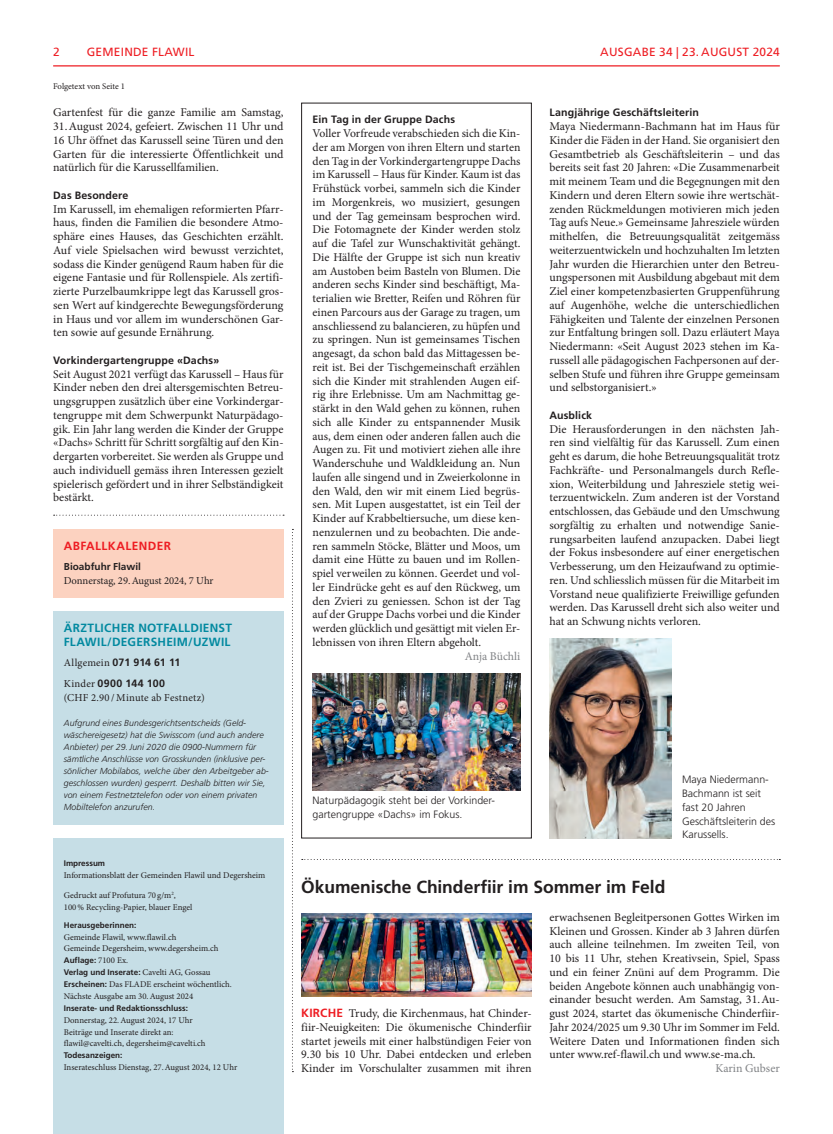
<style>
.page{position:relative;width:833px;height:1134px;background:#fff}
.page>*{position:absolute;margin:0;border:0;box-sizing:border-box;transform-origin:0 0}
.t1{font:700 17.5px "Frutiger LT Std";letter-spacing:-.005em;color:#231f20}
.t2{font:11.88px/13.8px "Minion Pro";color:#231f20;text-align:justify}
.t3{font:700 11.88px/13.8px "Frutiger LT Std";letter-spacing:.025em;color:#0289a0}
.t4{font:11.88px "Frutiger LT Std";letter-spacing:.02em;color:#ee1d23}
.t5{font:11.88px "Minion Pro";color:#808285}
.t6{font:700 11.88px "Frutiger LT Std";letter-spacing:.035em;color:#ee1d23}
.t7{font:300 10.62px/13.8px "Frutiger LT Std";color:#231f20}
.t8{font:700 10.62px/20.6px "Frutiger LT Std";letter-spacing:.01em;color:#231f20}
.t9{font:10.62px "Minion Pro";color:#231f20}
.t10{font:10.62px "Minion Pro";letter-spacing:.02em;color:#231f20}
.t11{font:700 10px "Frutiger LT Std";color:#231f20}
.t12{font:8.75px/11.9px "Minion Pro";color:#231f20}
.t13{font:italic 300 8.75px/11.9px "Frutiger LT Std";letter-spacing:.005em;color:#231f20}
.t14{font:700 8.12px/11.9px "Frutiger LT Std";color:#231f20}
.s1{font-family:"Minion Pro";font-weight:400}
.s2{font-family:"Minion Pro";font-weight:400;font-size:8.75px}
.s3{font-family:"Frutiger LT Std";font-weight:700;font-size:8.12px}
.s4{font-family:"Frutiger LT Std";font-weight:700;color:#ee1d23}
</style>
<div class="page">
<hr style="left:53px;top:65px;width:727px;height:1px;background:#ee1d23">
<svg style="left:292px;top:529px;width:1px;height:543px"></svg>
<svg style="left:302px;top:859px;width:478px;height:1px"></svg>
<svg style="left:54px;top:515px;width:230px;height:1px"></svg>
<div style="left:53px;top:838px;width:230px;height:296px;background:#c6dee6"></div>
<div style="left:53px;top:611px;width:230px;height:213px;background:#c6dee6"></div>
<div style="left:53px;top:529px;width:230px;height:69px;background:#fcd2c0"></div>
<div style="left:301px;top:103px;width:230px;height:735px;border:1px solid #231f20"></div>
<img style="left:312px;top:673px;width:208px;height:117px">
<img style="left:549px;top:639px;width:122px;height:199px">
<img style="left:301px;top:914px;width:230px;height:82px">
<p class="t4" style="left:53px;top:45px;width:8px">2</p>
<p class="t4" style="left:87px;top:45px;width:109px">GEMEINDE FLAWIL</p>
<p class="t4" style="left:600px;top:45px;width:18px">AUSGABE</p>
<p class="t4" style="left:659px;top:45px;width:60px">34 | 23. AUGUST</p>
<p class="t4" style="left:752px;top:45px;width:29px">2024</p>
<p class="t12" style="left:53px;top:80px;width:73px">Folgetext von Seite 1</p>
<p class="t2" style="left:53px;top:106px;width:232px">Gartenfest für die ganze Familie am Samstag, 31.August 2024, gefeiert. Zwischen 11 Uhr und 16 Uhr öffnet das Karussell seine Türen und den Garten für die interessierte Öffentlichkeit und natürlich für die Karussellfamilien.</p>
<p class="t8" style="left:53px;top:185px;width:77px">Das Besondere</p>
<p class="t2" style="left:53px;top:202px;width:232px">Im Karussell, im ehemaligen reformierten Pfarr&shy;haus, finden die Familien die besondere Atmo&shy;sphäre eines Hauses, das Geschichten erzählt.<br>Auf viele Spielsachen wird bewusst verzichtet, sodass die Kinder genügend Raum haben für die eigene Fantasie und für Rollenspiele. Als zertifi&shy;zierte Purzelbaumkrippe legt das Karussell gros&shy;sen Wert auf kindgerechte Bewegungsförderung in Haus und vor allem im wunderschönen Gar&shy;ten sowie auf gesunde Ernährung.</p>
<p class="t8" style="left:53px;top:350px;width:168px">Vorkindergartengruppe «Dachs»</p>
<p class="t2" style="left:53px;top:367px;width:232px">Seit August 2021 verfügt das Karussell – Haus für Kinder neben den drei altersgemischten Betreu&shy;ungsgruppen zusätzlich über eine Vorkindergar&shy;tengruppe mit dem Schwerpunkt Naturpädago&shy;gik. Ein Jahr lang werden die Kinder der Gruppe «Dachs» Schritt für Schritt sorgfältig auf den Kin&shy;dergarten vorbereitet. Sie werden als Gruppe und auch individuell gemäss ihren Interessen gezielt spielerisch gefördert und in ihrer Selbständigkeit bestärkt.</p>
<p class="t6" style="left:64px;top:538px;width:109px">ABFALLKALENDER</p>
<p class="t11" style="left:64px;top:561px;width:79px">Bioabfuhr Flawil</p>
<p class="t9" style="left:64px;top:573px;width:151px">Donnerstag, 29.August 2024, 7 Uhr</p>
<p class="t3" style="left:64px;top:621px;width:170px">ÄRZTLICHER NOTFALLDIENST<br>FLAWIL/DEGERSHEIM/UZWIL</p>
<p class="t8" style="left:64px;top:652px;width:118px"><span class="s1">Allgemein</span> 071 914 61 11<br><span class="s1">Kinder</span> 0900 144 100</p>
<p class="t10" style="left:64px;top:690px;width:142px">(CHF 2.90 /Minute ab Festnetz)</p>
<p class="t13" style="left:64px;top:718px;width:206px">Aufgrund eines Bundesgerichtsentscheids (Geld&shy;wäschereigesetz) hat die Swisscom (und auch andere Anbieter) per 29.Juni 2020 die 0900-Nummern für sämtliche Anschlüsse von Grosskunden (inklusive per&shy;sönlicher Mobilabos, welche über den Arbeitgeber ab&shy;geschlossen wurden) gesperrt. Deshalb bitten wir Sie, von einem Festnetztelefon oder von einem privaten Mobiltelefon anzurufen.</p>
<p class="t14" style="left:64px;top:857px;width:43px">Impressum</p>
<p class="t12" style="left:64px;top:869px;width:203px">Informationsblatt der Gemeinden Flawil und Degersheim</p>
<p class="t12" style="left:64px;top:890px;width:130px">Gedruckt auf Profutura 70 g/m<sup>2</sup>,<br>100% Recycling-Papier, blauer Engel</p>
<p class="t14" style="left:64px;top:919px;width:74px">Herausgeberinnen:</p>
<p class="t12" style="left:64px;top:931px;width:156px">Gemeinde Flawil, www.flawil.ch<br>Gemeinde Degersheim, www.degersheim.ch</p>
<p class="t14" style="left:64px;top:954px;width:148px">Auflage: <span class="s2">7100 Ex.<br></span>Verlag und Inserate: <span class="s2">Cavelti AG, Gossau</span></p>
<p class="t12" style="left:64px;top:978px;width:170px"><span class="s3">Erscheinen:</span> Das FLADE erscheint wöchentlich.<br>Nächste Ausgabe am 30.August 2024</p>
<p class="t14" style="left:64px;top:1002px;width:126px">Inserate- und Redaktionsschluss:</p>
<p class="t12" style="left:64px;top:1014px;width:143px">Donnerstag, 22.August 2024, 17 Uhr<br>Beiträge und Inserate direkt an: flawil@cavelti.ch, degersheim@cavelti.ch</p>
<p class="t14" style="left:64px;top:1049px;width:60px">Todesanzeigen:</p>
<p class="t12" style="left:64px;top:1061px;width:175px">Inserateschluss Dienstag, 27.August 2024, 12 Uhr</p>
<p class="t8" style="left:312px;top:109px;width:144px">Ein Tag in der Gruppe Dachs</p>
<p class="t2" style="left:312px;top:126px;width:209px">Voller Vorfreude verabschieden sich die Kin&shy;der am Morgen von ihren Eltern und starten den Tag in der Vorkindergartengruppe Dachs im Karussell – Haus für Kinder. Kaum ist das Frühstück vorbei, sammeln sich die Kinder im Morgenkreis, wo musiziert, gesungen und der Tag gemeinsam besprochen wird.<br>Die Fotomagnete der Kinder werden stolz auf die Tafel zur Wunschaktivität gehängt.<br>Die Hälfte der Gruppe ist sich nun kreativ am Austoben beim Basteln von Blumen. Die anderen sechs Kinder sind beschäftigt, Ma&shy;terialien wie Bretter, Reifen und Röhren für einen Parcours aus der Garage zu tragen, um anschliessend zu balancieren, zu hüpfen und zu springen. Nun ist gemeinsames Tischen angesagt, da schon bald das Mittagessen be&shy;reit ist. Bei der Tischgemeinschaft erzählen sich die Kinder mit strahlenden Augen eif&shy;rig ihre Erlebnisse. Um am Nachmittag ge&shy;stärkt in den Wald gehen zu können, ruhen sich alle Kinder zu entspannender Musik aus, dem einen oder anderen fallen auch die Augen zu. Fit und motiviert ziehen alle ihre Wanderschuhe und Waldkleidung an. Nun laufen alle singend und in Zweierkolonne in den Wald, den wir mit einem Lied begrüs&shy;sen. Mit Lupen ausgestattet, ist ein Teil der Kinder auf Krabbeltiersuche, um diese ken&shy;nenzulernen und zu beobachten. Die ande&shy;ren sammeln Stöcke, Blätter und Moos, um damit eine Hütte zu bauen und im Rollen&shy;spiel verweilen zu können. Geerdet und vol&shy;ler Eindrücke geht es auf den Rückweg, um den Zvieri zu geniessen. Schon ist der Tag auf der Gruppe Dachs vorbei und die Kinder werden glücklich und gesättigt mit vielen Er&shy;lebnissen von ihren Eltern abgeholt.</p>
<p class="t5" style="left:465px;top:648px;width:57px">Anja Büchli</p>
<p class="t8" style="left:549px;top:102px;width:151px">Langjährige Geschäftsleiterin</p>
<p class="t2" style="left:549px;top:120px;width:232px">Maya Niedermann-Bachmann hat im Haus für Kinder die Fäden in der Hand. Sie organisiert den Gesamtbetrieb als Geschäftsleiterin – und das bereits seit fast 20 Jahren: «Die Zusammenarbeit mit meinem Team und die Begegnungen mit den Kindern und deren Eltern sowie ihre wertschät&shy;zenden Rückmeldungen motivieren mich jeden Tag aufs Neue.» Gemeinsame Jahresziele würden mithelfen, die Betreuungsqualität zeitgemäss weiterzuentwickeln und hochzuhalten Im letzten Jahr wurden die Hierarchien unter den Betreu&shy;ungspersonen mit Ausbildung abgebaut mit dem Ziel einer kompetenzbasierten Gruppenführung auf Augenhöhe, welche die unterschiedlichen Fähigkeiten und Talente der einzelnen Personen zur Entfaltung bringen soll. Dazu erläutert Maya Niedermann: «Seit August 2023 stehen im Ka&shy;russell alle pädagogischen Fachpersonen auf der&shy;selben Stufe und führen ihre Gruppe gemeinsam und selbstorganisiert.»</p>
<p class="t8" style="left:549px;top:405px;width:44px">Ausblick</p>
<p class="t2" style="left:549px;top:422px;width:232px">Die Herausforderungen in den nächsten Jah&shy;ren sind vielfältig für das Karussell. Zum einen geht es darum, die hohe Betreuungsqualität trotz Fachkräfte- und Personalmangels durch Refle&shy;xion, Weiterbildung und Jahresziele stetig wei&shy;terzuentwickeln. Zum anderen ist der Vorstand entschlossen, das Gebäude und den Umschwung sorgfältig zu erhalten und notwendige Sanie&shy;rungsarbeiten laufend anzupacken. Dabei liegt der Fokus insbesondere auf einer energetischen Verbesserung, um den Heizaufwand zu optimie&shy;ren. Und schliesslich müssen für die Mitarbeit im Vorstand neue qualifizierte Freiwillige gefunden werden. Das Karussell dreht sich also weiter und hat an Schwung nichts verloren.</p>
<p class="t7" style="left:312px;top:793px;width:183px">Naturpädagogik steht bei der Vorkinder&shy;gartengruppe «Dachs» im Fokus.</p>
<p class="t7" style="left:682px;top:773px;width:95px">Maya Niedermann-<br>Bachmann ist seit fast 20 Jahren<br>Geschäftsleiterin des<br>Karussells.</p>
<h1 class="t1" style="left:301px;top:877px;width:365px">Ökumenische Chinderfiir im Sommer im Feld</h1>
<p class="t2" style="left:301px;top:1006px;width:232px"><span class="s4">KIRCHE</span> Trudy, die Kirchenmaus, hat Chinder&shy;fiir-Neuigkeiten: Die ökumenische Chinderfiir startet jeweils mit einer halbstündigen Feier von 9.30 bis 10 Uhr. Dabei entdecken und erleben Kinder im Vorschulalter zusammen mit ihren</p>
<p class="t2" style="left:549px;top:910px;width:232px">erwachsenen Begleitpersonen Gottes Wirken im Kleinen und Grossen. Kinder ab 3 Jahren dürfen auch alleine teilnehmen. Im zweiten Teil, von 10 bis 11 Uhr, stehen Kreativsein, Spiel, Spass und ein feiner Znüni auf dem Programm. Die beiden Angebote können auch unabhängig von&shy;einander besucht werden. Am Samstag, 31.Au&shy;gust 2024, startet das ökumenische Chinderfiir-Jahr 2024/2025 um 9.30 Uhr im Sommer im Feld.<br>Weitere Daten und Informationen finden sich unter www.ref-flawil.ch und www.se-ma.ch.</p>
<p class="t5" style="left:715px;top:1060px;width:66px">Karin Gubser</p>
</div>
